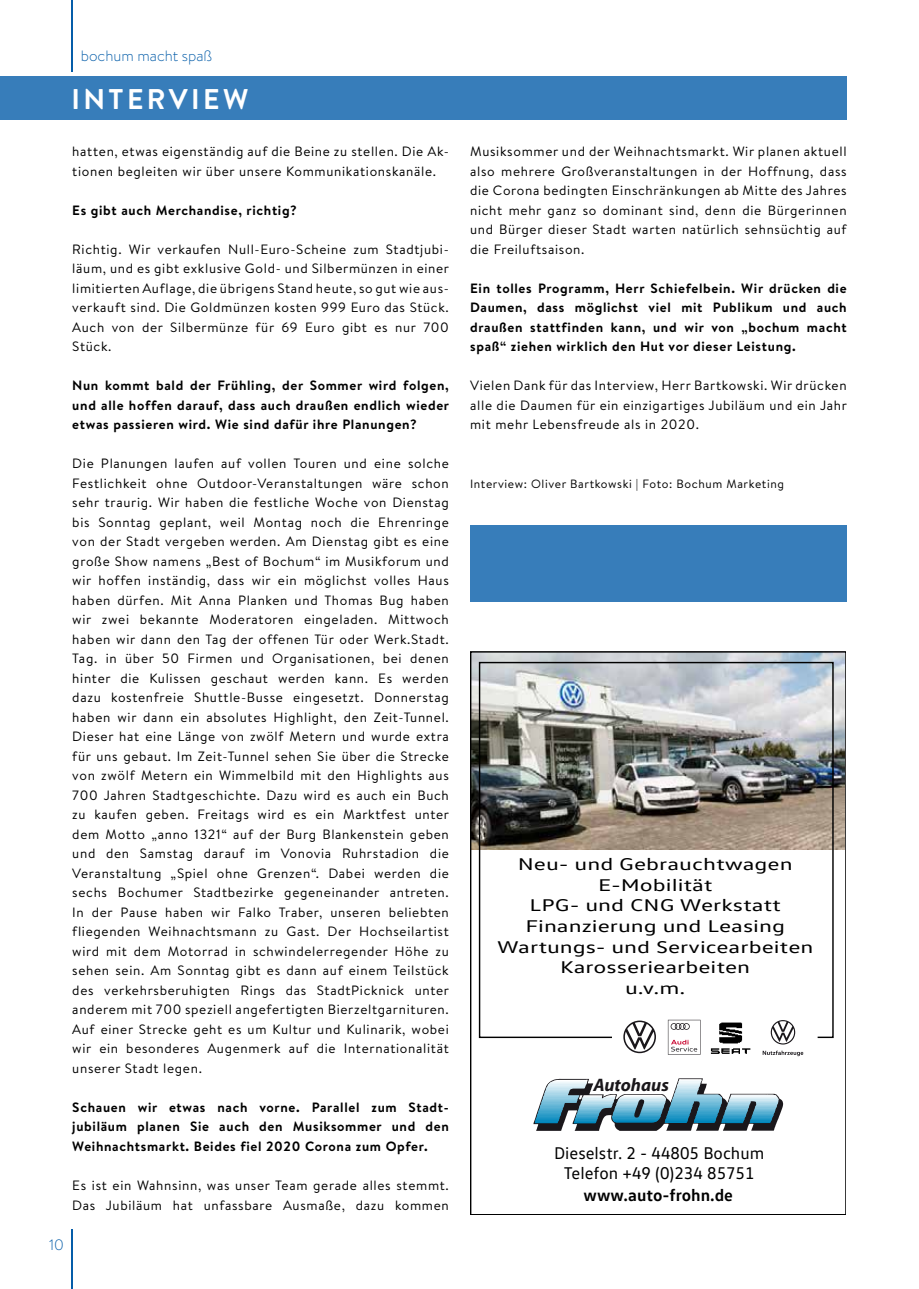
<style>
.page{position:relative;width:919px;height:1289px;background:#fff}
.page>*{position:absolute;margin:0;border:0;box-sizing:border-box;transform-origin:0 0}
.t1{font:700 28.5px "Brandon Text";letter-spacing:.12em;color:#fff}
.t2{font:italic 700 18.15px "Myriad";color:#1a171b}
.t3{font:17.25px/20.7px "VW Text";color:#000;text-align:center;scale:1.38 1}
.t4{font:17.25px/20.7px "VW Text";color:#000;text-align:center}
.t5{font:700 17.25px "VW Text";color:#000}
.t6{font:300 15px "Brandon Text";color:#055da9}
.t7{font:13.5px/19.5px "Brandon Text";letter-spacing:.05em;color:#000;text-align:justify}
.t8{font:700 13.5px/19.5px "Brandon Text";letter-spacing:.05em;color:#000;text-align:justify}
.t9{font:12px "Brandon Text";letter-spacing:.05em;color:#000}
</style>
<div class="page">
<div style="left:0;top:76px;width:846px;height:44px;background:#377dba"></div>
<img style="left:472px;top:654px;width:371px;height:195px">
<svg style="left:533px;top:1078px;width:250px;height:52px"></svg>
<img style="left:677px;top:1019px;width:107px;height:36px">
<svg style="left:623px;top:1020px;width:33px;height:33px"></svg>
<svg style="left:762px;top:1050px;width:41px;height:6px"></svg>
<svg style="left:770px;top:1020px;width:25px;height:24px"></svg>
<svg style="left:667px;top:1019px;width:33px;height:35px"></svg>
<div style="left:470px;top:525px;width:376px;height:77px;background:#377dba"></div>
<hr style="left:72px;top:1229px;width:1px;height:59px;background:#055da9">
<hr style="left:72px;top:0;width:1px;height:72px;background:#055da9">
<p class="t6" style="left:81px;top:46px;width:133px">bochum macht spaß</p>
<h1 class="t1" style="left:71px;top:80px;width:178px">INTERVIEW</h1>
<p class="t7" style="left:72px;top:141px;width:378px">hatten, etwas eigenständig auf die Beine zu stellen. Die Ak&shy;tionen begleiten wir über unsere Kommunikationskanäle.</p>
<p class="t8" style="left:72px;top:200px;width:226px">Es gibt auch Merchandise, richtig?</p>
<p class="t7" style="left:72px;top:239px;width:378px">Richtig. Wir verkaufen Null-Euro-Scheine zum Stadtjubi&shy;läum, und es gibt exklusive Gold- und Silbermünzen in einer limitierten Auflage, die übrigens Stand heute, so gut wie aus&shy;verkauft sind. Die Goldmünzen kosten 999 Euro das Stück.<br>Auch von der Silbermünze für 69 Euro gibt es nur 700<br>Stück.</p>
<p class="t8" style="left:72px;top:375px;width:378px">Nun kommt bald der Frühling, der Sommer wird folgen, und alle hoffen darauf, dass auch draußen endlich wieder etwas passieren wird. Wie sind dafür ihre Planungen?</p>
<p class="t7" style="left:72px;top:453px;width:378px">Die Planungen laufen auf vollen Touren und eine solche Festlichkeit ohne Outdoor-Veranstaltungen wäre schon sehr traurig. Wir haben die festliche Woche von Dienstag bis Sonntag geplant, weil Montag noch die Ehrenringe von der Stadt vergeben werden. Am Dienstag gibt es eine große Show namens „Best of Bochum“ im Musikforum und wir hoffen inständig, dass wir ein möglichst volles Haus haben dürfen. Mit Anna Planken und Thomas Bug haben wir zwei bekannte Moderatoren eingeladen. Mittwoch haben wir dann den Tag der offenen Tür oder Werk.Stadt.<br>Tag. in über 50 Firmen und Organisationen, bei denen hinter die Kulissen geschaut werden kann. Es werden dazu kostenfreie Shuttle-Busse eingesetzt. Donnerstag haben wir dann ein absolutes Highlight, den Zeit-Tunnel.<br>Dieser hat eine Länge von zwölf Metern und wurde extra für uns gebaut. Im Zeit-Tunnel sehen Sie über die Strecke von zwölf Metern ein Wimmelbild mit den Highlights aus 700 Jahren Stadtgeschichte. Dazu wird es auch ein Buch zu kaufen geben. Freitags wird es ein Marktfest unter dem Motto „anno 1321“ auf der Burg Blankenstein geben und den Samstag darauf im Vonovia Ruhrstadion die Veranstaltung „Spiel ohne Grenzen“. Dabei werden die sechs Bochumer Stadtbezirke gegeneinander antreten.<br>In der Pause haben wir Falko Traber, unseren beliebten fliegenden Weihnachtsmann zu Gast. Der Hochseilartist wird mit dem Motorrad in schwindelerregender Höhe zu sehen sein. Am Sonntag gibt es dann auf einem Teilstück des verkehrsberuhigten Rings das StadtPicknick unter anderem mit 700 speziell angefertigten Bierzeltgarnituren.<br>Auf einer Strecke geht es um Kultur und Kulinarik, wobei wir ein besonderes Augenmerk auf die Internationalität unserer Stadt legen.</p>
<p class="t8" style="left:72px;top:1097px;width:378px">Schauen wir etwas nach vorne. Parallel zum Stadt&shy;jubiläum planen Sie auch den Musiksommer und den Weihnachtsmarkt. Beides fiel 2020 Corona zum Opfer.</p>
<p class="t7" style="left:72px;top:1175px;width:378px">Es ist ein Wahnsinn, was unser Team gerade alles stemmt.<br>Das Jubiläum hat unfassbare Ausmaße, dazu kommen</p>
<p class="t6" style="left:49px;top:1234px;width:16px">10</p>
<p class="t7" style="left:470px;top:141px;width:378px">Musiksommer und der Weihnachtsmarkt. Wir planen aktuell also mehrere Großveranstaltungen in der Hoffnung, dass die Corona bedingten Einschränkungen ab Mitte des Jahres nicht mehr ganz so dominant sind, denn die Bürgerinnen und Bürger dieser Stadt warten natürlich sehnsüchtig auf die Freiluftsaison.</p>
<p class="t8" style="left:470px;top:278px;width:378px">Ein tolles Programm, Herr Schiefelbein. Wir drücken die Daumen, dass möglichst viel mit Publikum und auch draußen stattfinden kann, und wir von „bochum macht spaß“ ziehen wirklich den Hut vor dieser Leistung.</p>
<p class="t7" style="left:470px;top:375px;width:378px">Vielen Dank für das Interview, Herr Bartkowski. Wir drücken alle die Daumen für ein einzigartiges Jubiläum und ein Jahr mit mehr Lebensfreude als in 2020.</p>
<p class="t9" style="left:470px;top:475px;width:315px">Interview: Oliver Bartkowski | Foto: Bochum Marketing</p>
<p class="t3" style="left:497px;top:853px;width:231px">Neu- und Gebrauchtwagen<br>E-Mobilität<br>LPG- und CNG Werkstatt<br>Finanzierung und Leasing<br>Wartungs- und Servicearbeiten<br>Karosseriearbeiten<br>u.v.m.</p>
<h2 class="t2" style="left:593px;top:1075px;width:77px">Autohaus</h2>
<p class="t4" style="left:554px;top:1141px;width:212px">Dieselstr. 2 - 44805 Bochum<br>Telefon +49 (0)234 85751</p>
<p class="t5" style="left:583px;top:1184px;width:151px">www.auto-frohn.de</p>
</div>
